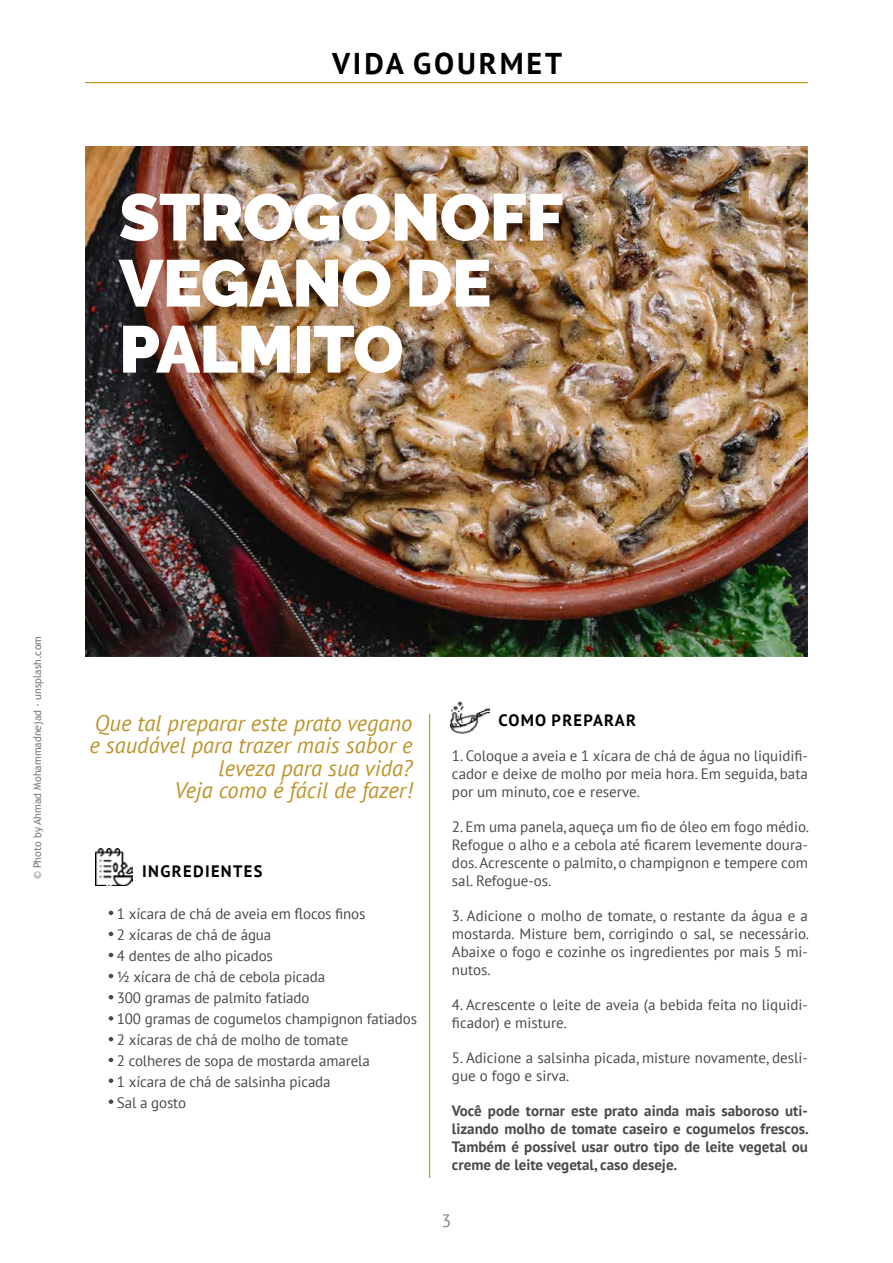
<style>
.page{position:relative;width:893px;height:1263px;background:#fff}
.page>*{position:absolute;margin:0;border:0;box-sizing:border-box;transform-origin:0 0}
.t1{font:900 66px/66px "Raleway";letter-spacing:-.01em;color:#fff}
.t2{font:700 30px "PT Sans";letter-spacing:.095em;color:#000}
.t3{font:italic 22.5px/22.5px "PT Sans";color:#bd952d;text-align:right}
.t4{font:18px "PT Sans";color:#878787}
.t5{font:700 16.5px "PT Sans";letter-spacing:.08em;color:#000}
.t6{font:15px/18px "PT Sans";letter-spacing:-.01em;color:#4a4a49}
.t7{font:700 15px/18px "PT Sans";color:#4a4a49;text-align:justify}
.t8{font:10.5px "Trebuchet MS";color:#7c7b7b}
</style>
<div class="page">
<hr style="left:85px;top:82px;width:723px;height:1px;background:#b28600">
<img style="left:85px;top:146px;width:723px;height:511px">
<svg style="left:109px;top:911px;width:4px;height:4px"></svg>
<svg style="left:109px;top:932px;width:4px;height:4px"></svg>
<svg style="left:109px;top:953px;width:4px;height:4px"></svg>
<svg style="left:109px;top:974px;width:4px;height:4px"></svg>
<svg style="left:109px;top:995px;width:4px;height:4px"></svg>
<svg style="left:109px;top:1078px;width:4px;height:5px"></svg>
<svg style="left:109px;top:1099px;width:4px;height:5px"></svg>
<svg style="left:109px;top:1058px;width:4px;height:4px"></svg>
<svg style="left:109px;top:1037px;width:4px;height:4px"></svg>
<svg style="left:109px;top:1016px;width:4px;height:4px"></svg>
<img style="left:96px;top:848px;width:37px;height:37px">
<hr style="left:429px;top:714px;width:1px;height:464px;background:#b28600">
<img style="left:451px;top:701px;width:38px;height:33px">
<h2 class="t2" style="left:332px;top:43px;width:232px">VIDA GOURMET</h2>
<h1 class="t1" style="left:119px;top:185px;width:446px">STROGONOFF<br>VEGANO DE<br>PALMITO</h1>
<p class="t8" style="left:31px;top:879px;width:244px;rotate:-90deg">© Photo by Ahmad Mohammadnejad - unsplash.com</p>
<h3 class="t3" style="left:89px;top:711px;width:325px">Que tal preparar este prato vegano e saudável para trazer mais sabor e leveza para sua vida?<br>Veja como é fácil de fazer!</h3>
<p class="t5" style="left:142px;top:860px;width:122px">INGREDIENTES</p>
<p class="t6" style="left:117px;top:902px;width:302px;line-height:21px">1 xícara de chá de aveia em flocos finos<br>2 xícaras de chá de água<br>4 dentes de alho picados<br>½ xícara de chá de cebola picada<br>300 gramas de palmito fatiado<br>100 gramas de cogumelos champignon fatiados<br>2 xícaras de chá de molho de tomate<br>2 colheres de sopa de mostarda amarela<br>1 xícara de chá de salsinha picada<br>Sal a gosto</p>
<p class="t5" style="left:498px;top:709px;width:139px">COMO PREPARAR</p>
<p class="t6" style="left:452px;top:747px;width:357px;text-align:justify">1. Coloque a aveia e 1 xícara de chá de água no liquidifi&shy;cador e deixe de molho por meia hora. Em seguida, bata por um minuto, coe e reserve.</p>
<p class="t6" style="left:452px;top:818px;width:359px;text-align:justify">2. Em uma panela, aqueça um fio de óleo em fogo médio.<br>Refogue o alho e a cebola até ficarem levemente doura&shy;dos. Acrescente o palmito, o champignon e tempere com sal. Refogue-os.</p>
<p class="t6" style="left:452px;top:907px;width:359px;text-align:justify">3. Adicione o molho de tomate, o restante da água e a mostarda. Misture bem, corrigindo o sal, se necessário.<br>Abaixe o fogo e cozinhe os ingredientes por mais 5 mi&shy;nutos.</p>
<p class="t6" style="left:452px;top:996px;width:357px">4. Acrescente o leite de aveia (a bebida feita no liquidi&shy;ficador) e misture.</p>
<p class="t6" style="left:452px;top:1049px;width:357px">5. Adicione a salsinha picada, misture novamente, desli&shy;gue o fogo e sirva.</p>
<p class="t7" style="left:452px;top:1102px;width:358px">Você pode tornar este prato ainda mais saboroso uti&shy;lizando molho de tomate caseiro e cogumelos frescos.<br>Também é possível usar outro tipo de leite vegetal ou creme de leite vegetal, caso deseje.</p>
<p class="t4" style="left:442px;top:1209px;width:11px">3</p>
</div>
